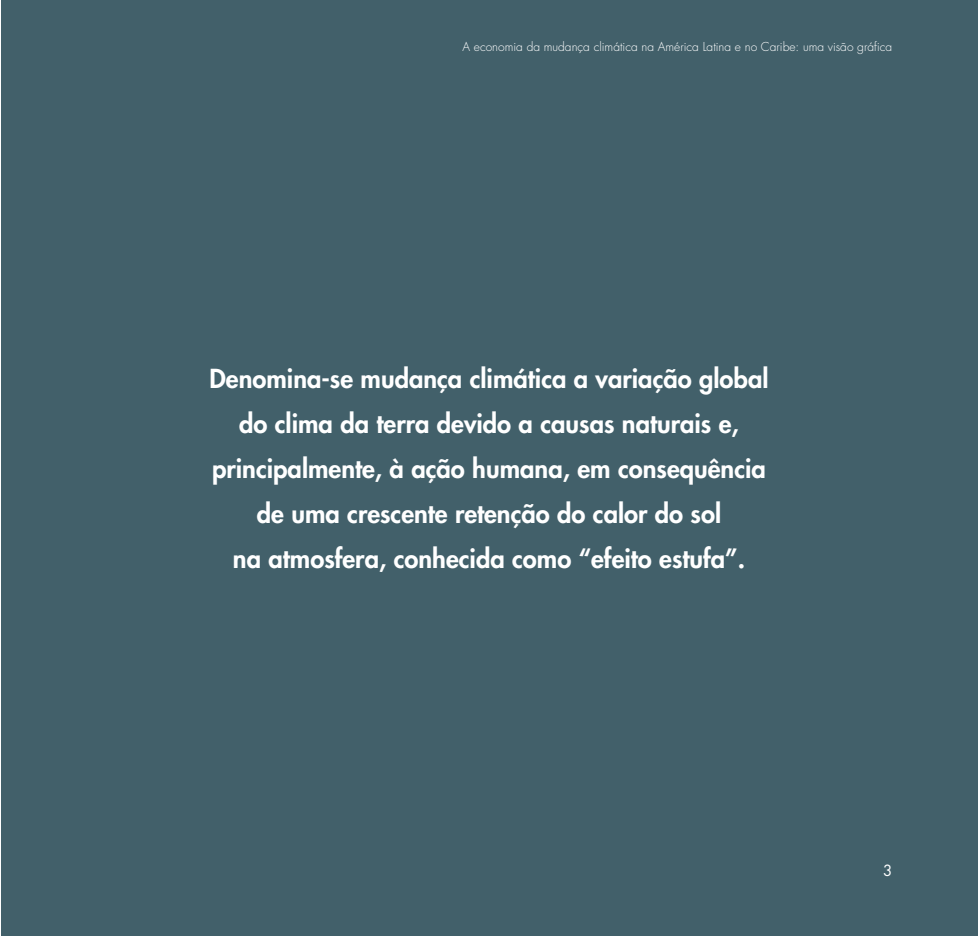
<style>
.page{position:relative;width:978px;height:936px;background:#fff}
.page>*{position:absolute;margin:0;border:0;box-sizing:border-box;transform-origin:0 0}
.t1{font:800 25.5px/45px "Futura Std";color:#fff;text-align:center}
.t2{font:15px "Futura Std";color:#fff}
.t3{font:300 12px "Futura Std";color:#fff}
</style>
<div class="page">
<hr style="left:0;top:0;width:1px;height:935px;background:#db814a">
<div style="left:1px;top:0;width:977px;height:935px;background:#42606a"></div>
<p class="t3" style="left:462px;top:39px;width:431px">A economia da mudança climática na América Latina e no Caribe: uma visão gráfica</p>
<p class="t1" style="left:209px;top:356px;width:561px">Denomina-se mudança climática a variação global do clima da terra devido a causas naturais e, principalmente, à ação humana, em consequência de uma crescente retenção do calor do sol<br>na atmosfera, conhecida como “efeito estufa”.</p>
<p class="t2" style="left:883px;top:861px;width:11px">3</p>
</div>
